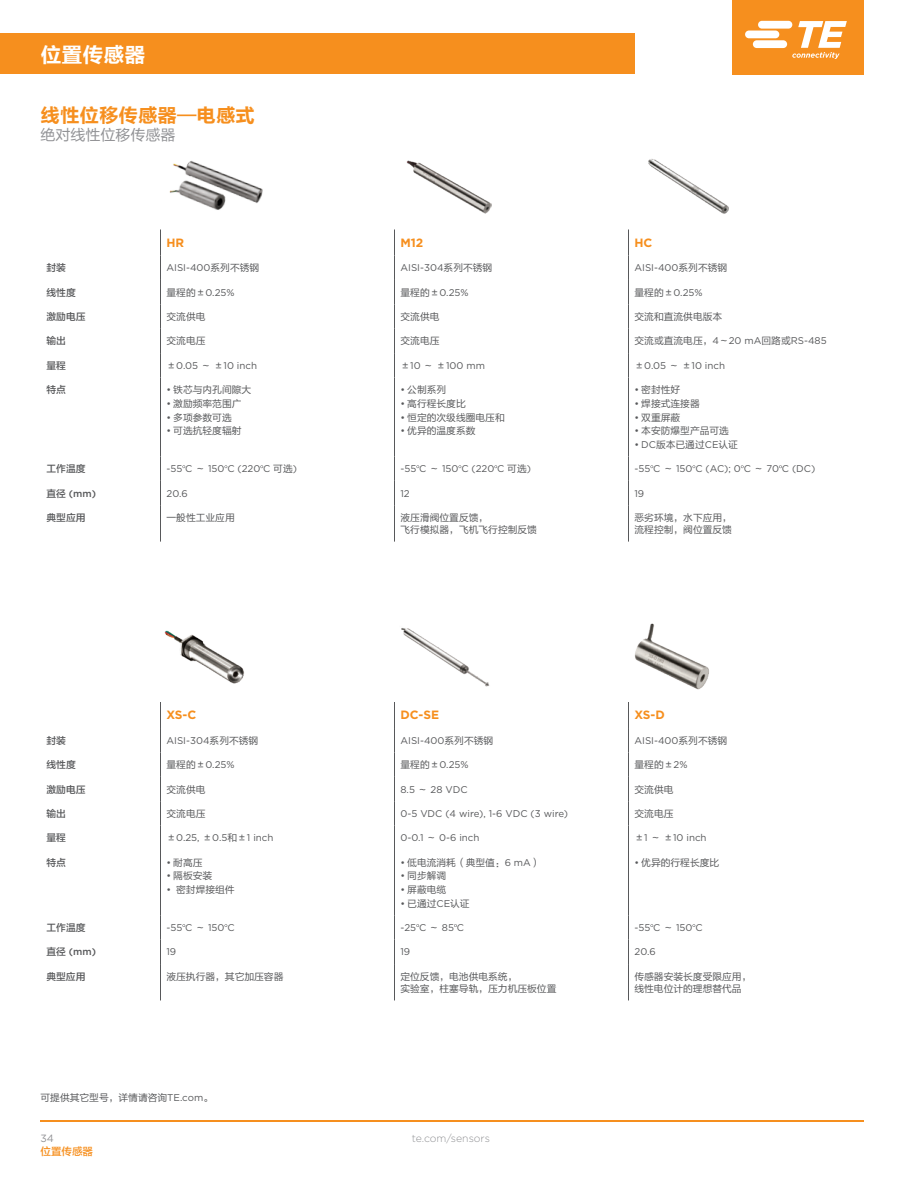
<style>
.page{position:relative;width:918px;height:1188px;background:#fff}
.page>*{position:absolute;margin:0;border:0;box-sizing:border-box;transform-origin:0 0}
.t1{font:21px "FZLTCHJW GB1 0";color:#fff}
.t2{font:19.5px "FZLTCHJW GB1 0";color:#f68f1e}
.t3{font:15px "FZLTHJW GB1 0";color:#919295}
.t4{font:700 12px "Gotham";color:#f68f1e}
.t5{font:300 10.5px "Gotham";color:#919295}
.t6{font:10.5px "FZLTZHJW GB1 0";color:#f68f1e}
.t7{font:10.5px "Gotham";color:#919295}
.t8{font:9.75px/12px "FZLTHJW GB1 0";color:#57585a}
.t9{font:9.75px "Gotham";color:#57585a}
.t10{font:9.75px "FZLTZHJW GB1 0";color:#57585a}
.t11{font:500 9.75px "Gotham";color:#57585a}
.s1{font-family:"FZLTHJW GB1 0"}
.s2{font-family:"Gotham"}
.s3{font-family:"FZLTZHJW GB1 0";font-weight:400}
</style>
<div class="page">
<hr style="left:40px;top:1120px;width:824px;height:2px;background:#f68f1e">
<div style="left:0;top:34px;width:634px;height:40px;background:#f68f1e"></div>
<hr style="left:917px;top:34px;width:1px;height:40px;background:#f68f1e">
<div style="left:732px;top:0;width:132px;height:74px;background:#f68f1e"></div>
<svg style="left:745px;top:21px;width:102px;height:38px"></svg>
<svg style="left:160px;top:229px;width:1px;height:149px"></svg>
<hr style="left:160px;top:378px;width:1px;height:78px;background:#57585a">
<svg style="left:160px;top:456px;width:1px;height:49px"></svg>
<hr style="left:160px;top:505px;width:1px;height:37px;background:#57585a">
<svg style="left:394px;top:229px;width:1px;height:149px"></svg>
<hr style="left:394px;top:378px;width:1px;height:78px;background:#57585a">
<svg style="left:394px;top:456px;width:1px;height:49px"></svg>
<hr style="left:394px;top:505px;width:1px;height:37px;background:#57585a">
<svg style="left:628px;top:229px;width:1px;height:149px"></svg>
<hr style="left:628px;top:378px;width:1px;height:78px;background:#57585a">
<svg style="left:628px;top:456px;width:1px;height:49px"></svg>
<hr style="left:628px;top:505px;width:1px;height:37px;background:#57585a">
<svg style="left:160px;top:702px;width:1px;height:148px"></svg>
<hr style="left:160px;top:850px;width:1px;height:65px;background:#57585a">
<svg style="left:160px;top:915px;width:1px;height:49px"></svg>
<hr style="left:160px;top:964px;width:1px;height:36px;background:#57585a">
<svg style="left:394px;top:702px;width:1px;height:148px"></svg>
<hr style="left:394px;top:850px;width:1px;height:65px;background:#57585a">
<svg style="left:394px;top:915px;width:1px;height:49px"></svg>
<hr style="left:394px;top:964px;width:1px;height:36px;background:#57585a">
<svg style="left:628px;top:702px;width:1px;height:148px"></svg>
<hr style="left:628px;top:850px;width:1px;height:65px;background:#57585a">
<svg style="left:628px;top:915px;width:1px;height:49px"></svg>
<hr style="left:628px;top:964px;width:1px;height:36px;background:#57585a">
<img style="left:648px;top:159px;width:81px;height:55px">
<img style="left:169px;top:160px;width:94px;height:50px">
<img style="left:406px;top:160px;width:86px;height:53px">
<img style="left:164px;top:630px;width:80px;height:54px">
<img style="left:401px;top:628px;width:89px;height:58px">
<img style="left:634px;top:623px;width:75px;height:67px">
<h1 class="t1" style="left:40px;top:43px;width:106px">位置传感器</h1>
<h2 class="t2" style="left:40px;top:105px;width:216px">线性位移传感器—电感式</h2>
<h3 class="t3" style="left:40px;top:127px;width:136px">绝对线性位移传感器</h3>
<p class="t4" style="left:166px;top:236px;width:19px">HR</p>
<p class="t4" style="left:400px;top:236px;width:24px">M12</p>
<p class="t4" style="left:634px;top:236px;width:19px">HC</p>
<p class="t10" style="left:46px;top:263px;width:21px">封装</p>
<p class="t9" style="left:167px;top:262px;width:94px">AISI-400<span class="s1">系列不锈钢</span></p>
<p class="t9" style="left:401px;top:262px;width:93px">AISI-304<span class="s1">系列不锈钢</span></p>
<p class="t9" style="left:635px;top:262px;width:94px">AISI-400<span class="s1">系列不锈钢</span></p>
<p class="t10" style="left:46px;top:287px;width:31px">线性度</p>
<p class="t9" style="left:167px;top:287px;width:70px"><span class="s1">量程的±</span>0.25%</p>
<p class="t9" style="left:401px;top:287px;width:70px"><span class="s1">量程的±</span>0.25%</p>
<p class="t9" style="left:635px;top:287px;width:70px"><span class="s1">量程的±</span>0.25%</p>
<p class="t10" style="left:46px;top:311px;width:40px">激励电压</p>
<p class="t8" style="left:167px;top:311px;width:40px">交流供电</p>
<p class="t8" style="left:401px;top:311px;width:40px">交流供电</p>
<p class="t8" style="left:635px;top:311px;width:89px">交流和直流供电版本</p>
<p class="t10" style="left:46px;top:336px;width:21px">输出</p>
<p class="t8" style="left:167px;top:335px;width:40px">交流电压</p>
<p class="t8" style="left:401px;top:335px;width:40px">交流电压</p>
<p class="t8" style="left:635px;top:335px;width:194px">交流或直流电压，<span class="s2">4</span>～<span class="s2">20 mA</span>回路或<span class="s2">RS-485</span></p>
<p class="t10" style="left:46px;top:360px;width:21px">量程</p>
<p class="t9" style="left:167px;top:360px;width:92px"><span class="s1">±</span>0.05 <span class="s1">～ ±</span>10 inch</p>
<p class="t9" style="left:401px;top:360px;width:86px"><span class="s1">±</span>10 <span class="s1">～ ±</span>100 mm</p>
<p class="t9" style="left:635px;top:360px;width:92px"><span class="s1">±</span>0.05 <span class="s1">～ ±</span>10 inch</p>
<p class="t10" style="left:46px;top:385px;width:21px">特点</p>
<p class="t8" style="left:167px;top:384px;width:86px"><span class="s2">•</span> 铁芯与内孔间隙大</p>
<p class="t8" style="left:167px;top:398px;width:76px"><span class="s2">•</span> 激励频率范围广</p>
<p class="t8" style="left:167px;top:411px;width:67px"><span class="s2">•</span> 多项参数可选</p>
<p class="t8" style="left:167px;top:425px;width:76px"><span class="s2">•</span> 可选抗轻度辐射</p>
<p class="t8" style="left:635px;top:384px;width:47px"><span class="s2">•</span> 密封性好</p>
<p class="t8" style="left:635px;top:398px;width:67px"><span class="s2">•</span> 焊接式连接器</p>
<p class="t8" style="left:635px;top:411px;width:47px"><span class="s2">•</span> 双重屏蔽</p>
<p class="t8" style="left:635px;top:425px;width:96px"><span class="s2">•</span> 本安防爆型产品可选</p>
<p class="t8" style="left:635px;top:439px;width:105px"><span class="s2">• DC</span>版本已通过<span class="s2">CE</span>认证</p>
<p class="t8" style="left:401px;top:384px;width:47px"><span class="s2">•</span> 公制系列</p>
<p class="t8" style="left:401px;top:398px;width:67px"><span class="s2">•</span> 高行程长度比</p>
<p class="t8" style="left:401px;top:411px;width:106px"><span class="s2">•</span> 恒定的次级线圈电压和</p>
<p class="t8" style="left:401px;top:425px;width:76px"><span class="s2">•</span> 优异的温度系数</p>
<p class="t10" style="left:46px;top:463px;width:40px">工作温度</p>
<p class="t9" style="left:167px;top:463px;width:132px">-55 C <span class="s1">～</span> 150 C (220 C <span class="s1">可选</span>)</p>
<p class="t9" style="left:400px;top:463px;width:132px">-55 C <span class="s1">～</span> 150 C (220 C <span class="s1">可选</span>)</p>
<p class="t9" style="left:634px;top:463px;width:182px">-55 C <span class="s1">～</span> 150 C (AC); 0 C <span class="s1">～</span> 70 C (DC)</p>
<p class="t11" style="left:47px;top:488px;width:51px"><span class="s3">直径</span> (mm)</p>
<p class="t9" style="left:167px;top:488px;width:23px">20.6</p>
<p class="t9" style="left:401px;top:488px;width:11px">12</p>
<p class="t9" style="left:635px;top:488px;width:11px">19</p>
<p class="t10" style="left:47px;top:512px;width:40px">典型应用</p>
<p class="t8" style="left:167px;top:512px;width:70px">一般性工业应用</p>
<p class="t8" style="left:401px;top:512px;width:138px">液压滑阀位置反馈，<br>飞行模拟器，飞机飞行控制反馈</p>
<p class="t8" style="left:635px;top:512px;width:99px">恶劣环境，水下应用，流程控制，阀位置反馈</p>
<p class="t4" style="left:166px;top:708px;width:31px">XS-C</p>
<p class="t4" style="left:400px;top:708px;width:40px">DC-SE</p>
<p class="t4" style="left:634px;top:708px;width:32px">XS-D</p>
<p class="t10" style="left:46px;top:735px;width:21px">封装</p>
<p class="t9" style="left:167px;top:735px;width:93px">AISI-304<span class="s1">系列不锈钢</span></p>
<p class="t9" style="left:401px;top:735px;width:94px">AISI-400<span class="s1">系列不锈钢</span></p>
<p class="t9" style="left:635px;top:735px;width:94px">AISI-400<span class="s1">系列不锈钢</span></p>
<p class="t10" style="left:46px;top:759px;width:31px">线性度</p>
<p class="t9" style="left:167px;top:759px;width:70px"><span class="s1">量程的±</span>0.25%</p>
<p class="t9" style="left:401px;top:759px;width:70px"><span class="s1">量程的±</span>0.25%</p>
<p class="t8" style="left:635px;top:759px;width:54px">量程的±<span class="s2">2%</span></p>
<p class="t10" style="left:46px;top:784px;width:40px">激励电压</p>
<p class="t8" style="left:167px;top:783px;width:40px">交流供电</p>
<p class="t9" style="left:401px;top:784px;width:69px">8.5 <span class="s1">～</span> 28 VDC</p>
<p class="t8" style="left:635px;top:783px;width:40px">交流供电</p>
<p class="t10" style="left:46px;top:808px;width:21px">输出</p>
<p class="t8" style="left:167px;top:808px;width:40px">交流电压</p>
<p class="t9" style="left:401px;top:808px;width:169px">0-5 VDC (4 wire), 1-6 VDC (3 wire)</p>
<p class="t8" style="left:635px;top:808px;width:40px">交流电压</p>
<p class="t10" style="left:46px;top:833px;width:21px">量程</p>
<p class="t9" style="left:167px;top:833px;width:108px"><span class="s1">±</span>0.25, <span class="s1">±</span>0.5<span class="s1">和±</span>1 inch</p>
<p class="t9" style="left:401px;top:833px;width:81px">0-0.1 <span class="s1">～</span> 0-6 inch</p>
<p class="t9" style="left:635px;top:833px;width:74px"><span class="s1">±</span>1 <span class="s1">～ ±</span>10 inch</p>
<p class="t10" style="left:46px;top:857px;width:21px">特点</p>
<p class="t8" style="left:167px;top:857px;width:37px"><span class="s2">•</span> 耐高压</p>
<p class="t8" style="left:167px;top:870px;width:47px"><span class="s2">•</span> 隔板安装</p>
<p class="t8" style="left:167px;top:884px;width:70px"><span class="s2">•</span> 密封焊接组件</p>
<p class="t8" style="left:401px;top:857px;width:142px"><span class="s2">•</span> 低电流消耗（典型值：<span class="s2">6 mA</span>）</p>
<p class="t8" style="left:401px;top:870px;width:47px"><span class="s2">•</span> 同步解调</p>
<p class="t8" style="left:401px;top:884px;width:47px"><span class="s2">•</span> 屏蔽电缆</p>
<p class="t8" style="left:401px;top:897px;width:71px"><span class="s2">•</span> 已通过<span class="s2">CE</span>认证</p>
<p class="t8" style="left:635px;top:857px;width:86px"><span class="s2">•</span> 优异的行程长度比</p>
<p class="t10" style="left:46px;top:922px;width:40px">工作温度</p>
<p class="t9" style="left:167px;top:922px;width:70px">-55 C <span class="s1">～</span> 150 C</p>
<p class="t9" style="left:400px;top:922px;width:65px">-25 C <span class="s1">～</span> 85 C</p>
<p class="t9" style="left:634px;top:922px;width:70px">-55 C <span class="s1">～</span> 150 C</p>
<p class="t11" style="left:46px;top:946px;width:51px"><span class="s3">直径</span> (mm)</p>
<p class="t9" style="left:166px;top:947px;width:11px">19</p>
<p class="t9" style="left:400px;top:947px;width:11px">19</p>
<p class="t9" style="left:634px;top:947px;width:23px">20.6</p>
<p class="t10" style="left:46px;top:971px;width:40px">典型应用</p>
<p class="t8" style="left:166px;top:971px;width:118px">液压执行器，其它加压容器</p>
<p class="t8" style="left:400px;top:971px;width:157px">定位反馈，电池供电系统，<br>实验室，柱塞导轨，压力机压板位置</p>
<p class="t8" style="left:634px;top:971px;width:118px">传感器安装长度受限应用，线性电位计的理想替代品</p>
<p class="t8" style="left:40px;top:1091px;width:174px">可提供其它型号，详情请咨询<span class="s2">TE.com</span>。</p>
<p class="t7" style="left:40px;top:1132px;width:15px">34</p>
<p class="t6" style="left:40px;top:1146px;width:54px">位置传感器</p>
<p class="t5" style="left:412px;top:1132px;width:80px">te.com/sensors</p>
</div>
